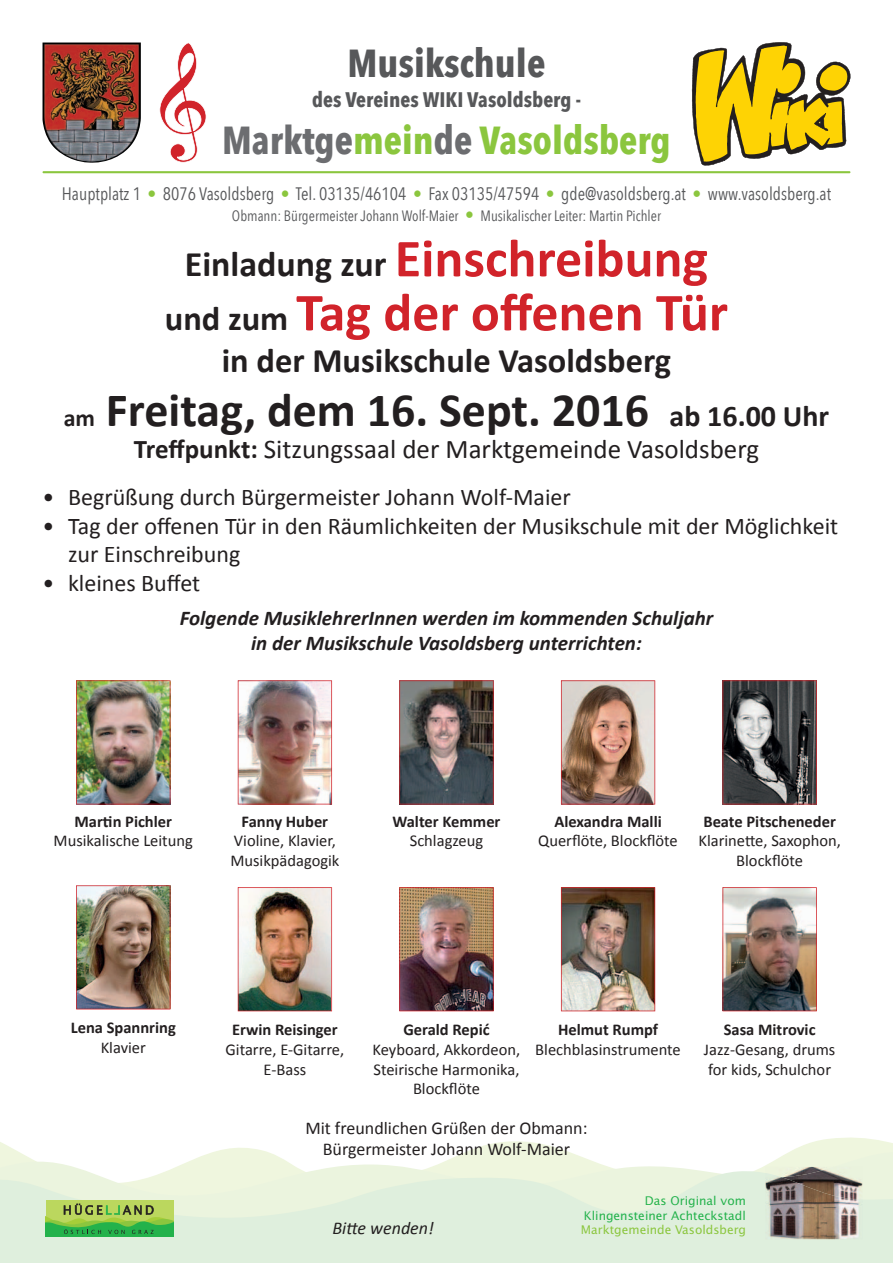
<style>
.page{position:relative;width:893px;height:1263px;background:#fff}
.page>*{position:absolute;margin:0;border:0;box-sizing:border-box;transform-origin:0 0}
.t1{font:700 54px/54px "Calibri";color:#d1232a;text-align:center}
.t2{font:700 48px "Calibri";color:#231f20}
.t3{font:700 39px "Avenir Next Condensed";color:#8bc63e}
.t4{font:700 39px "Avenir Next Condensed";color:#57585a}
.t5{font:700 34.5px "Calibri";color:#231f20}
.t6{font:27px "Calibri";color:#231f20}
.t7{font:24px/28.8px "Calibri";color:#231f20}
.t8{font:italic 700 21px/25.2px "Calibri";color:#231f20;text-align:center}
.t9{font:700 21px "Avenir Next Condensed";color:#57585a}
.t10{font:18px "Avenir Next Condensed";color:#57585a}
.t11{font:18px/21.6px "Calibri";color:#231f20;text-align:center}
.t12{font:italic 18px "Calibri";color:#231f20}
.t13{font:16.5px/19.8px "Calibri";color:#231f20;text-align:center}
.t14{font:700 16.5px "Calibri";color:#231f20}
.t15{font:15px "Avenir Next Condensed";color:#57585a}
.t16{font:12px/14.4px "Lucida Sans";color:#23b24b;text-align:right}
.t17{font:12px "Lucida Sans";color:#8bc63e}
.s1{color:#6c6d70}
.s2{color:#8bc63e}
.s3{font-size:18px;color:#8bc63e}
.s4{font-size:36px;color:#231f20}
.s5{font-size:34.5px;color:#231f20}
.s6{font-size:24px}
.s7{font-size:30px}
.s8{font-weight:700}
</style>
<div class="page">
<svg style="left:0;top:1137px;width:893px;height:12px"></svg>
<svg style="left:0;top:1149px;width:893px;height:19px"></svg>
<svg style="left:0;top:1168px;width:893px;height:95px;background:#e2f0dd"></svg>
<div style="left:46px;top:1200px;width:128px;height:36px;background:#bbd75e"></div>
<svg style="left:46px;top:1203px;width:128px;height:33px"></svg>
<img style="left:765px;top:1167px;width:17px;height:6px">
<img style="left:782px;top:1167px;width:80px;height:6px">
<img style="left:765px;top:1173px;width:97px;height:66px">
<img style="left:238px;top:680px;width:94px;height:124px">
<img style="left:399px;top:680px;width:95px;height:124px">
<img style="left:561px;top:680px;width:94px;height:124px">
<svg style="left:722px;top:680px;width:95px;height:124px;background:#555254"></svg>
<img style="left:238px;top:887px;width:94px;height:124px">
<img style="left:399px;top:887px;width:95px;height:124px">
<img style="left:561px;top:887px;width:94px;height:124px">
<img style="left:76px;top:885px;width:94px;height:124px">
<img style="left:43px;top:43px;width:84px;height:120px">
<hr style="left:43px;top:171px;width:807px;height:2px;background:#8bc63e">
<svg style="left:159px;top:43px;width:47px;height:120px"></svg>
<svg style="left:692px;top:42px;width:158px;height:123px"></svg>
<img style="left:76px;top:680px;width:94px;height:124px">
<img style="left:722px;top:887px;width:95px;height:124px">
<h3 class="t4" style="left:347px;top:40px;width:200px">Musikschule</h3>
<p class="t9" style="left:312px;top:86px;width:270px">des Vereines WIKI Vasoldsberg -</p>
<h3 class="t3" style="left:222px;top:116px;width:450px"><span class="s1">Marktge</span>mein<span class="s1">de</span> Vasoldsberg</h3>
<p class="t10" style="left:62px;top:178px;width:771px">Hauptplatz 1 <span class="s2">•</span> 8076 Vasoldsberg <span class="s2">•</span> Tel. 03135/46104 <span class="s2">•</span> Fax 03135/47594 <span class="s2">•</span> gde@vasoldsberg.at <span class="s2">•</span> www.vasoldsberg.at</p>
<p class="t15" style="left:232px;top:203px;width:431px">Obmann: Bürgermeister Johann Wolf-Maier <span class="s3">•</span> Musikalischer Leiter: Martin Pichler</p>
<h1 class="t1" style="left:165px;top:229px;width:565px"><span class="s4">Einladung zur</span> Einschreibung <span class="s5">und zum</span> Tag der offenen Tür</h1>
<h3 class="t5" style="left:222px;top:339px;width:451px">in der Musikschule Vasoldsberg</h3>
<h2 class="t2" style="left:64px;top:380px;width:767px"><span class="s6">am</span> Freitag, dem 16. Sept. 2016 <span class="s7">ab 16.00 Uhr</span></h2>
<h3 class="t6" style="left:134px;top:432px;width:627px"><span class="s8">Treffpunkt:</span> Sitzungssaal der Marktgemeinde Vasoldsberg</h3>
<h3 class="t7" style="left:43px;top:481px;width:530px">• Begrüßung durch Bürgermeister Johann Wolf-Maier</h3>
<h3 class="t7" style="left:68px;top:510px;width:772px;text-indent:-26px">• Tag der offenen Tür in den Räumlichkeiten der Musikschule mit der Möglichkeit zur Einschreibung</h3>
<h3 class="t7" style="left:43px;top:568px;width:159px">• kleines Buffet</h3>
<p class="t8" style="left:180px;top:604px;width:535px">Folgende MusiklehrerInnen werden im kommenden Schuljahr in der Musikschule Vasoldsberg unterrichten:</p>
<p class="t14" style="left:75px;top:811px;width:99px">Martin Pichler</p>
<p class="t13" style="left:54px;top:830px;width:141px">Musikalische Leitung</p>
<p class="t14" style="left:242px;top:811px;width:88px">Fanny Huber</p>
<p class="t13" style="left:230px;top:830px;width:111px;text-align:left">Violine, Klavier,<br>Musikpädagogik</p>
<p class="t14" style="left:392px;top:811px;width:109px">Walter Kemmer</p>
<p class="t13" style="left:410px;top:830px;width:75px">Schlagzeug</p>
<p class="t14" style="left:554px;top:811px;width:109px">Alexandra Malli</p>
<p class="t13" style="left:538px;top:830px;width:141px">Querflöte, Blockflöte</p>
<p class="t14" style="left:703px;top:811px;width:134px">Beate Pitscheneder</p>
<p class="t13" style="left:698px;top:830px;width:144px">Klarinette, Saxophon,<br>Blockflöte</p>
<p class="t14" style="left:71px;top:1018px;width:107px">Lena Spannring</p>
<p class="t13" style="left:101px;top:1037px;width:47px">Klavier</p>
<p class="t14" style="left:232px;top:1019px;width:107px">Erwin Reisinger</p>
<p class="t13" style="left:226px;top:1038px;width:120px">Gitarre, E-Gitarre,<br>E-Bass</p>
<p class="t14" style="left:403px;top:1019px;width:88px">Gerald Repić</p>
<p class="t13" style="left:373px;top:1038px;width:149px">Keyboard, Akkordeon,<br>Steirische Harmonika,<br>Blockflöte</p>
<p class="t14" style="left:558px;top:1019px;width:102px">Helmut Rumpf</p>
<p class="t13" style="left:535px;top:1038px;width:147px">Blechblasinstrumente</p>
<p class="t11" style="left:305px;top:1116px;width:284px">Mit freundlichen Grüßen der Obmann:<br>Bürgermeister Johann Wolf-Maier</p>
<p class="t14" style="left:724px;top:1019px;width:93px">Sasa Mitrovic</p>
<p class="t13" style="left:704px;top:1038px;width:133px;text-align:left">Jazz-Gesang, drums for kids, Schulchor</p>
<p class="t12" style="left:332px;top:1217px;width:103px">Bitte wenden!</p>
<p class="t16" style="left:584px;top:1193px;width:164px">Das Original vom<br>Klingensteiner Achteckstadl</p>
<p class="t17" style="left:581px;top:1222px;width:166px">Marktgemeinde Vasoldsberg</p>
</div>
